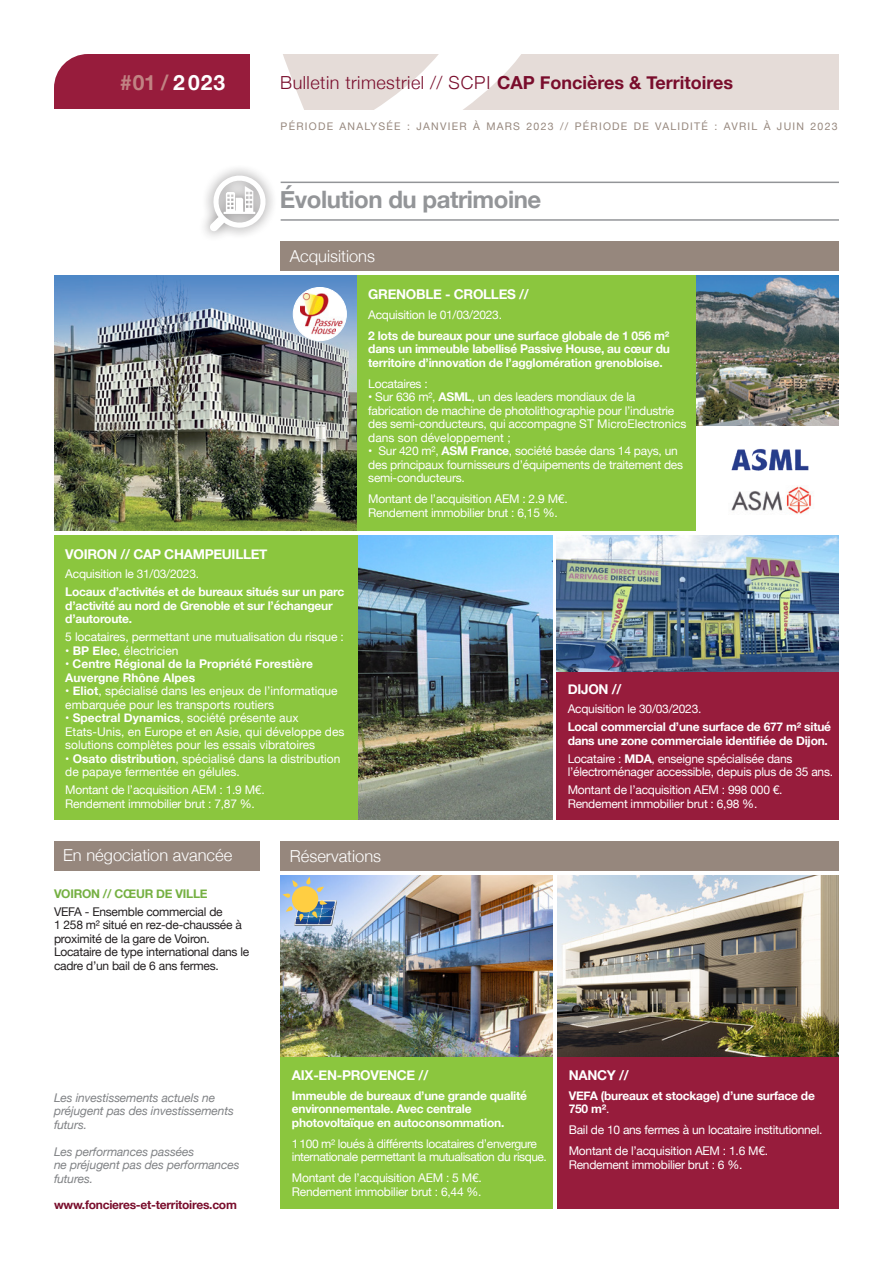
<style>
.page{position:relative;width:893px;height:1263px;background:#fff}
.page>*{position:absolute;margin:0;border:0;box-sizing:border-box;transform-origin:0 0}
.t1{font:700 24px "Helvetica Neue";letter-spacing:-.02em;color:#939598}
.t2{font:700 21px "Helvetica Neue";letter-spacing:.04em;color:#c18383}
.t3{font:300 18px "Helvetica Neue";letter-spacing:.025em;color:#790d2c}
.t4{font:300 16.5px "Helvetica Neue";color:#fff}
.t5{font:700 13.5px "Helvetica Neue";letter-spacing:-.02em;color:#fff}
.t6{font:12px/13.5px "Helvetica Neue";letter-spacing:-.02em;color:#fff}
.t7{font:700 12px/13.5px "Helvetica Neue";letter-spacing:-.02em;color:#fff}
.t8{font:12px/13.5px "Helvetica Neue";color:#fff}
.t9{font:12px/13.5px "Helvetica Neue";letter-spacing:-.02em;color:#231f20}
.t10{font:italic 12px/13.5px "Helvetica Neue";letter-spacing:-.01em;color:#808285}
.t11{font:12px/13.5px "Helvetica Neue";letter-spacing:-.04em;color:#fff}
.t12{font:700 12px/13.5px "Helvetica Neue";color:#fff}
.t13{font:700 12px "Helvetica Neue";letter-spacing:-.02em;color:#790d2c}
.t14{font:700 12px "Helvetica Neue";letter-spacing:-.02em;color:#75b042}
.t15{font:10.5px "Helvetica Neue";letter-spacing:.12em;color:#96877d}
.s1{color:#fff}
.s2{font-weight:700}
.s3{font-weight:400}
</style>
<div class="page">
<div style="left:557px;top:563px;width:282px;height:257px;background:#971c3c"></div>
<img style="left:357px;top:535px;width:195px;height:285px">
<div style="left:281px;top:875px;width:272px;height:334px;background:#8bc63e"></div>
<div style="left:54px;top:54px;width:197px;height:101px;background:#971c3c;border-radius:34px"></div>
<div style="left:93px;top:54px;width:158px;height:101px;background:#971c3c"></div>
<svg style="left:283px;top:54px;width:556px;height:55px"></svg>
<div style="left:41px;top:109px;width:217px;height:50px;background:#fff"></div>
<hr style="left:281px;top:182px;width:558px;height:1px;background:#939598">
<hr style="left:281px;top:219px;width:558px;height:2px;background:#939598">
<div style="left:281px;top:241px;width:558px;height:30px;background:#96877d"></div>
<div style="left:198px;top:164px;width:80px;height:79px;background:#231f20;opacity:.6"></div>
<svg style="left:209px;top:173px;width:59px;height:59px"></svg>
<div style="left:54px;top:841px;width:205px;height:30px;background:#96877d"></div>
<img style="left:54px;top:275px;width:303px;height:255px">
<img style="left:696px;top:275px;width:143px;height:151px">
<div style="left:281px;top:841px;width:558px;height:30px;background:#96877d"></div>
<div style="left:357px;top:275px;width:339px;height:255px;background:#8bc63e"></div>
<img style="left:731px;top:448px;width:78px;height:23px">
<img style="left:731px;top:486px;width:81px;height:28px">
<div style="left:293px;top:287px;width:53px;height:54px;background:#fff;border-radius:50%"></div>
<div style="left:293px;top:287px;width:54px;height:54px;border:1px solid #fff;border-radius:50%"></div>
<img style="left:300px;top:293px;width:43px;height:34px">
<img style="left:310px;top:323px;width:26px;height:12px">
<div style="left:54px;top:535px;width:303px;height:285px;background:#8bc63e"></div>
<img style="left:557px;top:535px;width:282px;height:137px">
<img style="left:281px;top:875px;width:272px;height:182px">
<div style="left:557px;top:1057px;width:282px;height:152px;background:#971c3c"></div>
<img style="left:557px;top:875px;width:282px;height:182px">
<svg style="left:283px;top:877px;width:54px;height:49px"></svg>
<h2 class="t2" style="left:120px;top:66px;width:106px">#01 / <span class="s1">2023</span></h2>
<h3 class="t3" style="left:280px;top:68px;width:454px">Bulletin trimestriel // SCPI <span class="s2">CAP Foncières &amp; Territoires</span></h3>
<p class="t15" style="left:281px;top:119px;width:558px">PÉRIODE ANALYSÉE : JANVIER À MARS 2023 // PÉRIODE DE VALIDITÉ : AVRIL À JUIN 2023</p>
<h1 class="t1" style="left:280px;top:181px;width:263px">Évolution du patrimoine</h1>
<h3 class="t4" style="left:290px;top:243px;width:87px">Acquisitions</h3>
<p class="t5" style="left:368px;top:284px;width:162px">GRENOBLE - CROLLES //</p>
<p class="t6" style="left:368px;top:308px;width:135px">Acquisition le 01/03/2023.</p>
<p class="t7" style="left:368px;top:329px;width:303px;text-align:justify">2 lots de bureaux pour une surface globale de 1 056 m² dans un immeuble labellisé Passive House, au cœur du territoire d’innovation de l’agglomération grenobloise.</p>
<p class="t6" style="left:368px;top:377px;width:61px">Locataires :</p>
<p class="t6" style="left:368px;top:391px;width:320px">• Sur 636 m², <span class="s2">ASML</span>, un des leaders mondiaux de la fabrication de machine de photolithographie pour l’industrie des semi-conducteurs, qui accompagne ST MicroElectronics dans son développement ;</p>
<p class="t6" style="left:368px;top:445px;width:316px">• Sur 420 m², <span class="s2">ASM France</span>, société basée dans 14 pays, un des principaux fournisseurs d’équipements de traitement des semi-conducteurs.</p>
<p class="t6" style="left:368px;top:493px;width:201px">Montant de l’acquisition AEM : 2.9 M€.<br>Rendement immobilier brut : 6,15 %.</p>
<p class="t5" style="left:65px;top:543px;width:204px">VOIRON // CAP CHAMPEUILLET</p>
<p class="t6" style="left:65px;top:568px;width:135px">Acquisition le 31/03/2023.</p>
<p class="t7" style="left:65px;top:585px;width:280px">Locaux d’activités et de bureaux situés sur un parc d’activité au nord de Grenoble et sur l’échangeur d’autoroute.</p>
<p class="t6" style="left:65px;top:631px;width:280px">5 locataires, permettant une mutualisation du risque :</p>
<p class="t8" style="left:65px;top:644px;width:115px">• <span class="s2">BP Elec</span>, électricien</p>
<p class="t12" style="left:65px;top:657px;width:249px"><span class="s3">•</span> Centre Régional de la Propriété Forestière<br>Auvergne Rhône Alpes</p>
<p class="t8" style="left:65px;top:685px;width:274px">• <span class="s2">Eliot</span>, spécialisé dans les enjeux de l’informatique embarquée pour les transports routiers</p>
<p class="t8" style="left:65px;top:712px;width:281px">• <span class="s2">Spectral Dynamics</span>, société présente aux<br>Etats-Unis, en Europe et en Asie, qui développe des solutions complètes pour les essais vibratoires</p>
<p class="t8" style="left:65px;top:752px;width:277px">• <span class="s2">Osato distribution</span>, spécialisé dans la distribution de papaye fermentée en gélules.</p>
<p class="t6" style="left:65px;top:784px;width:201px">Montant de l’acquisition AEM : 1.9 M€.<br>Rendement immobilier brut : 7,87 %.</p>
<h3 class="t4" style="left:63px;top:842px;width:171px">En négociation avancée</h3>
<p class="t14" style="left:54px;top:884px;width:155px">VOIRON // CŒUR DE VILLE</p>
<p class="t9" style="left:54px;top:905px;width:197px">VEFA - Ensemble commercial de<br>1 258 m² situé en rez-de-chaussée à proximité de la gare de Voiron.<br>Locataire de type international dans le cadre d’un bail de 6 ans fermes.</p>
<h3 class="t4" style="left:290px;top:843px;width:93px">Réservations</h3>
<p class="t5" style="left:568px;top:678px;width:55px">DIJON //</p>
<p class="t6" style="left:568px;top:703px;width:135px">Acquisition le 30/03/2023.</p>
<p class="t7" style="left:568px;top:720px;width:265px">Local commercial d’une surface de 677 m² situé dans une zone commerciale identifiée de Dijon.</p>
<p class="t6" style="left:568px;top:752px;width:267px">Locataire : <span class="s2">MDA</span>, enseigne spécialisée dans l’électroménager accessible, depuis plus de 35 ans.</p>
<p class="t6" style="left:568px;top:784px;width:216px">Montant de l’acquisition AEM : 998 000 €.<br>Rendement immobilier brut : 6,98 %.</p>
<p class="t10" style="left:54px;top:1091px;width:181px">Les investissements actuels ne préjugent pas des investissements futurs.</p>
<p class="t10" style="left:54px;top:1145px;width:187px">Les performances passées<br>ne préjugent pas des performances futures.</p>
<p class="t13" style="left:54px;top:1195px;width:184px">www.foncieres-et-territoires.com</p>
<p class="t5" style="left:292px;top:1065px;width:138px">AIX-EN-PROVENCE //</p>
<p class="t7" style="left:292px;top:1089px;width:237px">Immeuble de bureaux d’une grande qualité environnementale. Avec centrale photovoltaïque en autoconsommation.</p>
<p class="t11" style="left:292px;top:1137px;width:256px">1100 m² loués à différents locataires d’envergure internationale permettant la mutualisation du risque.</p>
<p class="t6" style="left:292px;top:1172px;width:191px">Montant de l’acquisition AEM : 5 M€.<br>Rendement immobilier brut : 6,44 %.</p>
<p class="t5" style="left:569px;top:1065px;width:62px">NANCY //</p>
<p class="t7" style="left:569px;top:1089px;width:248px">VEFA (bureaux et stockage) d’une surface de<br>750 m²<span class="s3">.</span></p>
<p class="t6" style="left:569px;top:1120px;width:255px;line-height:21px">Bail de 10 ans fermes à un locataire institutionnel.<br>Montant de l’acquisition AEM : 1.6 M€.</p>
<p class="t6" style="left:569px;top:1158px;width:175px">Rendement immobilier brut : 6 %.</p>
</div>
